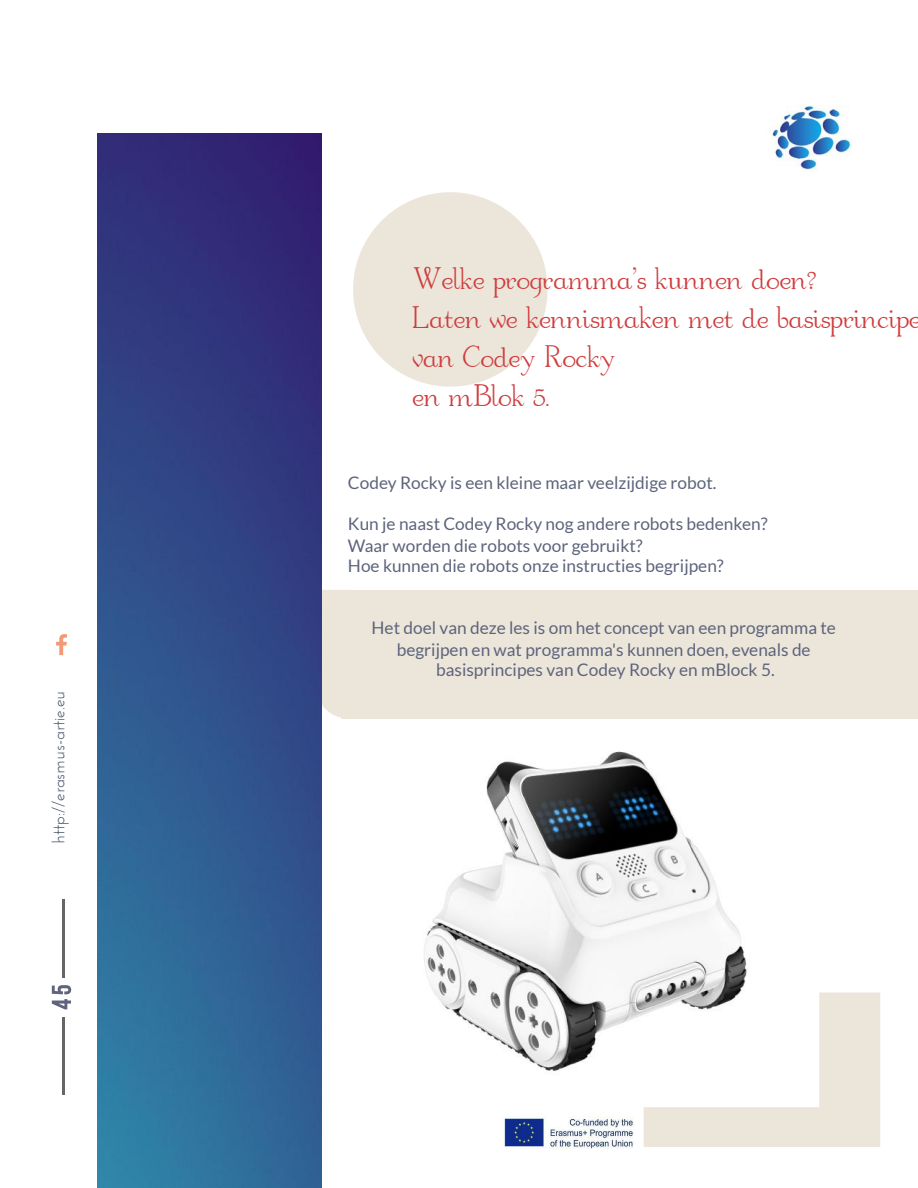
<style>
.page{position:relative;width:918px;height:1188px;background:#fff}
.page>*{position:absolute;margin:0;border:0;box-sizing:border-box;transform-origin:0 0}
.t1{font:500 32.4px/38.8px "Garton";color:#cf3d3f}
.t2{font:17.25px/21px "Lato";color:#5d647b}
.t3{font:17.25px "Josefin Sans";color:#44546a}
</style>
<div class="page">
<svg style="left:321px;top:590px;width:21px;height:128px;background:#e3ddd7"></svg>
<div style="left:342px;top:590px;width:576px;height:128px;background:#ece5da"></div>
<img style="left:97px;top:134px;width:224px;height:1054px">
<svg style="left:644px;top:993px;width:236px;height:154px"></svg>
<svg style="left:353px;top:192px;width:195px;height:195px"></svg>
<svg style="left:52px;top:985px;width:19px;height:24px"></svg>
<hr style="left:63px;top:900px;width:2px;height:77px;background:#666">
<hr style="left:63px;top:1017px;width:2px;height:78px;background:#666">
<img style="left:504px;top:1117px;width:130px;height:31px">
<img style="left:770px;top:105px;width:82px;height:67px">
<svg style="left:56px;top:634px;width:11px;height:21px"></svg>
<img style="left:424px;top:751px;width:329px;height:331px">
<p class="t3" style="left:49px;top:844px;width:154px;rotate:-90deg">http://erasmus-artie.eu</p>
<h1 class="t1" style="left:413px;top:260px;width:510px">Welke programma's kunnen doen?<br>Laten we kennismaken met de basisprincipe van Codey Rocky<br>en mBlok 5.</h1>
<p class="t2" style="left:348px;top:472px;width:370px">Codey Rocky is een kleine maar veelzijdige robot.</p>
<p class="t2" style="left:348px;top:513px;width:421px">Kun je naast Codey Rocky nog andere robots bedenken?<br>Waar worden die robots voor gebruikt?<br>Hoe kunnen die robots onze instructies begrijpen?</p>
<p class="t2" style="left:372px;top:617px;width:466px;text-align:center">Het doel van deze les is om het concept van een programma te begrijpen en wat programma's kunnen doen, evenals de basisprincipes van Codey Rocky en mBlock 5.</p>
</div>
